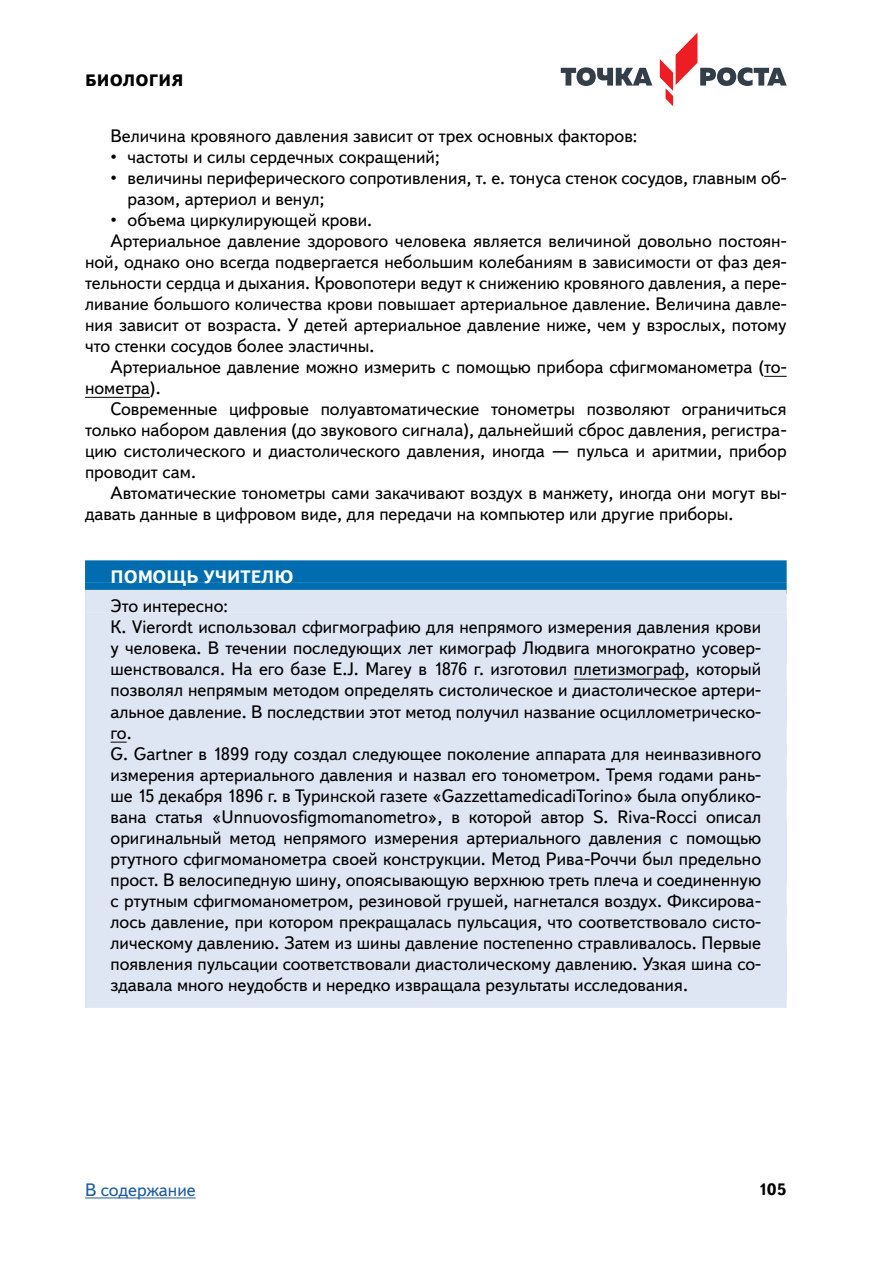
<style>
.page{position:relative;width:893px;height:1263px;background:#fff}
.page>*{position:absolute;margin:0;border:0;box-sizing:border-box;transform-origin:0 0}
.Плашка_Материалы{font:18px/21px "Textbook New";color:#000;text-align:justify}
.Основной{font:18px/21px "Textbook New";color:#000}
.Плашка_Заг_Материалы{font:700 18px "Textbook New";color:#fff}
.Плашка_Материалы_one{font:18px "Textbook New";color:#000}
.t1{font:18px "Textbook New";color:#215e9e}
.t2{font:800 16.5px "Textbook New";letter-spacing:.01em;color:#000}
.t3{font:700 16.5px "Textbook New";color:#000}
</style>
<div class="page">
<svg style="left:561px;top:67px;width:91px;height:19px"></svg>
<svg style="left:660px;top:32px;width:127px;height:74px"></svg>
<hr style="left:85px;top:1197px;width:111px;height:1px;background:#215e9e">
<svg style="left:764px;top:376px;width:23px;height:1px"></svg>
<hr style="left:85px;top:397px;width:65px;height:1px;background:#000">
<div style="left:85px;top:560px;width:702px;height:23px;background:#006db0"></div>
<svg style="left:85px;top:583px;width:702px;height:7px;background:#046fb1"></svg>
<div style="left:85px;top:590px;width:702px;height:22px;background:#dee5f3"></div>
<div style="left:85px;top:612px;width:702px;height:23px;background:#dee5f3"></div>
<div style="left:85px;top:633px;width:702px;height:60px;background:#dee5f3"></div>
<hr style="left:574px;top:679px;width:111px;height:1px;background:#000">
<div style="left:85px;top:681px;width:702px;height:45px;background:#dee5f3"></div>
<div style="left:85px;top:696px;width:702px;height:60px;background:#dee5f3"></div>
<svg style="left:111px;top:742px;width:16px;height:1px"></svg>
<div style="left:85px;top:744px;width:702px;height:45px;background:#dee5f3"></div>
<div style="left:85px;top:780px;width:702px;height:60px;background:#dee5f3"></div>
<div style="left:85px;top:822px;width:702px;height:60px;background:#dee5f3"></div>
<div style="left:85px;top:870px;width:702px;height:45px;background:#dee5f3"></div>
<div style="left:85px;top:906px;width:702px;height:60px;background:#dee5f3"></div>
<div style="left:85px;top:948px;width:702px;height:60px;background:#dee5f3"></div>
<p class="t2" style="left:85px;top:70px;width:100px">БИОЛОГИЯ</p>
<p class="Основной" style="left:111px;top:125px;width:528px">Величина кровяного давления зависит от трех основных факторов:</p>
<p class="Основной" style="left:111px;top:146px;width:331px">• частоты и силы сердечных сокращений;</p>
<p class="Основной" style="left:128px;top:167px;width:661px;text-indent:-17px">• величины периферического сопротивления, т. е. тонуса стенок сосудов, главным об&shy;разом, артериол и венул;</p>
<p class="Основной" style="left:111px;top:209px;width:263px">• объема циркулирующей крови.</p>
<p class="Основной" style="left:85px;top:230px;width:703px;text-align:justify;text-indent:26px">Артериальное давление здорового человека является величиной довольно постоян&shy;ной, однако оно всегда подвергается небольшим колебаниям в зависимости от фаз дея&shy;тельности сердца и дыхания. Кровопотери ведут к снижению кровяного давления, а пере&shy;ливание большого количества крови повышает артериальное давление. Величина давле&shy;ния зависит от возраста. У детей артериальное давление ниже, чем у взрослых, потому что стенки сосудов более эластичны.</p>
<p class="Основной" style="left:85px;top:356px;width:703px;text-indent:26px">Артериальное давление можно измерить с помощью прибора сфигмоманометра (то&shy;нометра).</p>
<p class="Основной" style="left:85px;top:398px;width:703px;text-align:justify;text-indent:26px">Современные цифровые полуавтоматические тонометры позволяют ограничиться только набором давления (до звукового сигнала), дальнейший сброс давления, регистра&shy;цию систолического и диастолического давления, иногда — пульса и аритмии, прибор проводит сам.</p>
<p class="Основной" style="left:85px;top:482px;width:703px;text-indent:26px">Автоматические тонометры сами закачивают воздух в манжету, иногда они могут вы&shy;давать данные в цифровом виде, для передачи на компьютер или другие приборы.</p>
<p class="Плашка_Заг_Материалы" style="left:111px;top:565px;width:184px">ПОМОЩЬ УЧИТЕЛЮ</p>
<p class="Плашка_Материалы_one" style="left:111px;top:595px;width:119px">Это интересно:</p>
<p class="Плашка_Материалы" style="left:111px;top:617px;width:652px">К. Vierordt использовал сфигмографию для непрямого измерения давления крови у человека. В течении последующих лет кимограф Людвига многократно усовер&shy;шенствовался. На его базе E.J. Магеу в 1876 г. изготовил плетизмограф, который</p>
<p class="Плашка_Материалы" style="left:111px;top:680px;width:652px">позволял непрямым методом определять систолическое и диастолическое артери&shy;альное давление. В последствии этот метод получил название осциллометрическо&shy;го.</p>
<p class="Плашка_Материалы" style="left:111px;top:743px;width:652px">G. Gartner в 1899 году создал следующее поколение аппарата для неинвазивного измерения артериального давления и назвал его тонометром. Тремя годами рань&shy;ше 15 декабря 1896 г. в Туринской газете «GazzettamedicadiTorino» была опублико&shy;вана статья «Unnuovosfigmomanometro», в которой автор S. Riva-Rocci описал</p>
<p class="Плашка_Материалы" style="left:111px;top:827px;width:652px">оригинальный метод непрямого измерения артериального давления с помощью ртутного сфигмоманометра своей конструкции. Метод Рива-Роччи был предельно</p>
<p class="Плашка_Материалы" style="left:111px;top:869px;width:652px">прост. В велосипедную шину, опоясывающую верхнюю треть плеча и соединенную с ртутным сфигмоманометром, резиновой грушей, нагнетался воздух. Фиксирова&shy;лось давление, при котором прекращалась пульсация, что соответствовало систо&shy;лическому давлению. Затем из шины давление постепенно стравливалось. Первые</p>
<p class="Плашка_Материалы" style="left:111px;top:953px;width:652px">появления пульсации соответствовали диастолическому давлению. Узкая шина со&shy;здавала много неудобств и нередко извращала результаты исследования.</p>
<p class="t1" style="left:85px;top:1179px;width:112px">В содержание</p>
<p class="t3" style="left:758px;top:1179px;width:30px">105</p>
</div>
